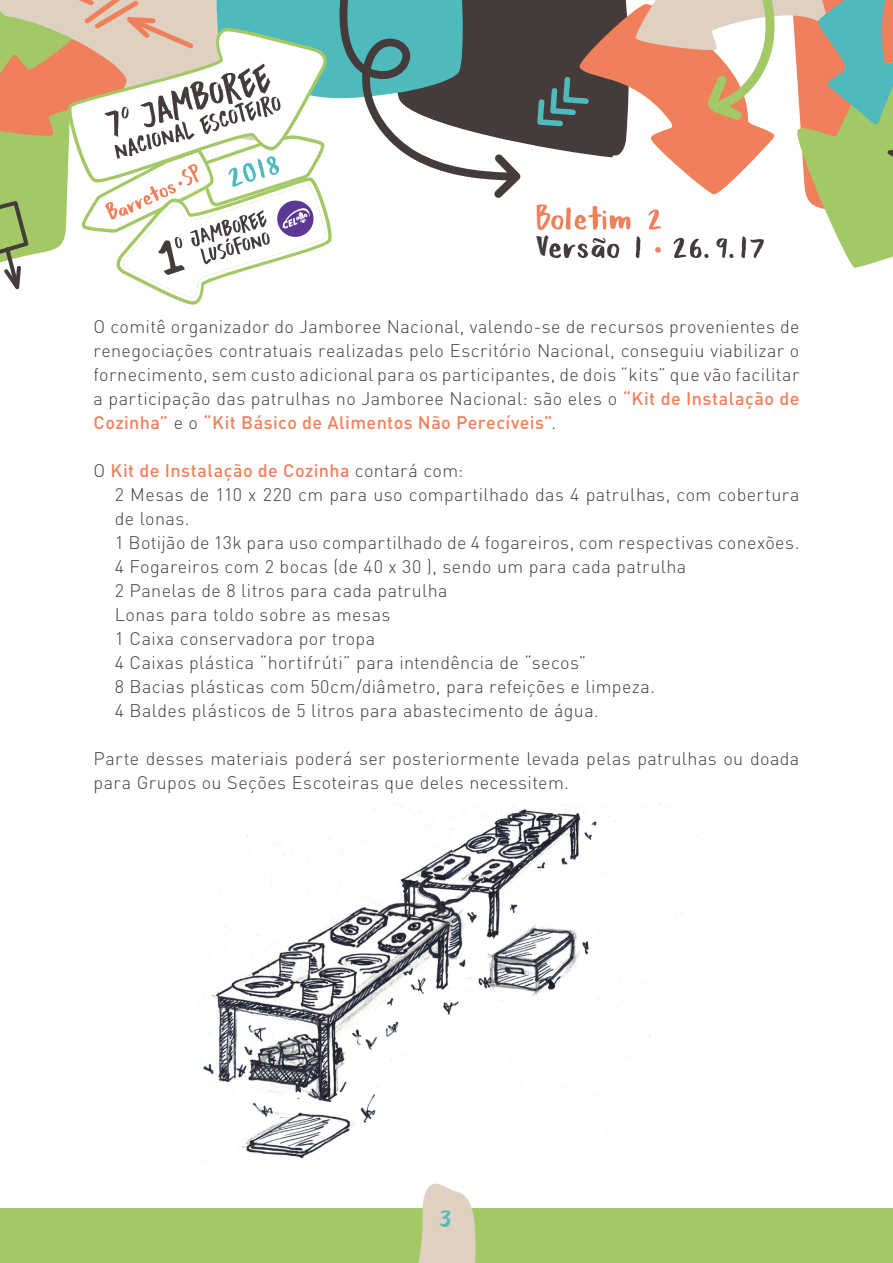
<style>
.page{position:relative;width:893px;height:1263px;background:#fff}
.page>*{position:absolute;margin:0;border:0;box-sizing:border-box;transform-origin:0 0}
.t1{font:57.75px "Baby Fox";color:#453b3b}
.t2{font:57.75px "Baby Fox";color:#f0805c}
.t3{font:48px "Baby Fox";color:#4fbabd}
.t4{font:300 18px/24px "DIN Pro";letter-spacing:.02em;color:#453b3b}
.t5{font:500 18px "DIN Pro";letter-spacing:.02em;color:#f0805c}
.s1{font-family:"DK Buntaro";font-size:33.6px}
.s2{font-weight:500;color:#f0805c}
.s3{font-weight:300;color:#453b3b}
</style>
<div class="page">
<div style="left:0;top:1209px;width:893px;height:54px;background:#a3c966"></div>
<svg style="left:417px;top:1183px;width:59px;height:80px"></svg>
<svg style="left:0;top:0;width:893px;height:305px"></svg>
<img style="left:194px;top:804px;width:505px;height:366px">
<h1 class="t2" style="left:535px;top:189px;width:131px"><span class="s1">B</span>oletim 2</h1>
<h1 class="t1" style="left:535px;top:218px;width:233px"><span class="s1">V</span>ersao 1 26.9.17</h1>
<p class="t4" style="left:94px;top:313px;width:707px;text-align:justify">O comitê organizador do Jamboree Nacional, valendo-se de recursos provenientes de renegociações contratuais realizadas pelo Escritório Nacional, conseguiu viabilizar o fornecimento, sem custo adicional para os participantes, de dois “kits” que vão facilitar a participação das patrulhas no Jamboree Nacional: são eles o <span class="s2">“Kit de Instalação de Cozinha”</span> e o <span class="s2">“Kit Básico de Alimentos Não Perecíveis”</span>.</p>
<p class="t5" style="left:94px;top:458px;width:371px"><span class="s3">O</span> Kit de Instalação de Cozinha <span class="s3">contará com:</span></p>
<p class="t4" style="left:115px;top:481px;width:686px">2 Mesas de 110 x 220 cm para uso compartilhado das 4 patrulhas, com cobertura de lonas.</p>
<p class="t4" style="left:115px;top:529px;width:686px">1 Botijão de 13k para uso compartilhado de 4 fogareiros, com respectivas conexões.</p>
<p class="t4" style="left:115px;top:553px;width:573px">4 Fogareiros com 2 bocas (de 40 x 30 ), sendo um para cada patrulha</p>
<p class="t4" style="left:115px;top:577px;width:334px">2 Panelas de 8 litros para cada patrulha</p>
<p class="t4" style="left:115px;top:601px;width:277px">Lonas para toldo sobre as mesas</p>
<p class="t4" style="left:115px;top:625px;width:262px">1 Caixa conservadora por tropa</p>
<p class="t4" style="left:115px;top:649px;width:473px">4 Caixas plástica “hortifrúti” para intendência de “secos”</p>
<p class="t4" style="left:115px;top:673px;width:542px">8 Bacias plásticas com 50cm/diâmetro, para refeições e limpeza.</p>
<p class="t4" style="left:115px;top:697px;width:486px">4 Baldes plásticos de 5 litros para abastecimento de água.</p>
<p class="t4" style="left:94px;top:745px;width:707px">Parte desses materiais poderá ser posteriormente levada pelas patrulhas ou doada para Grupos ou Seções Escoteiras que deles necessitem.</p>
<p class="t3" style="left:440px;top:1193px;width:14px">3</p>
</div>
